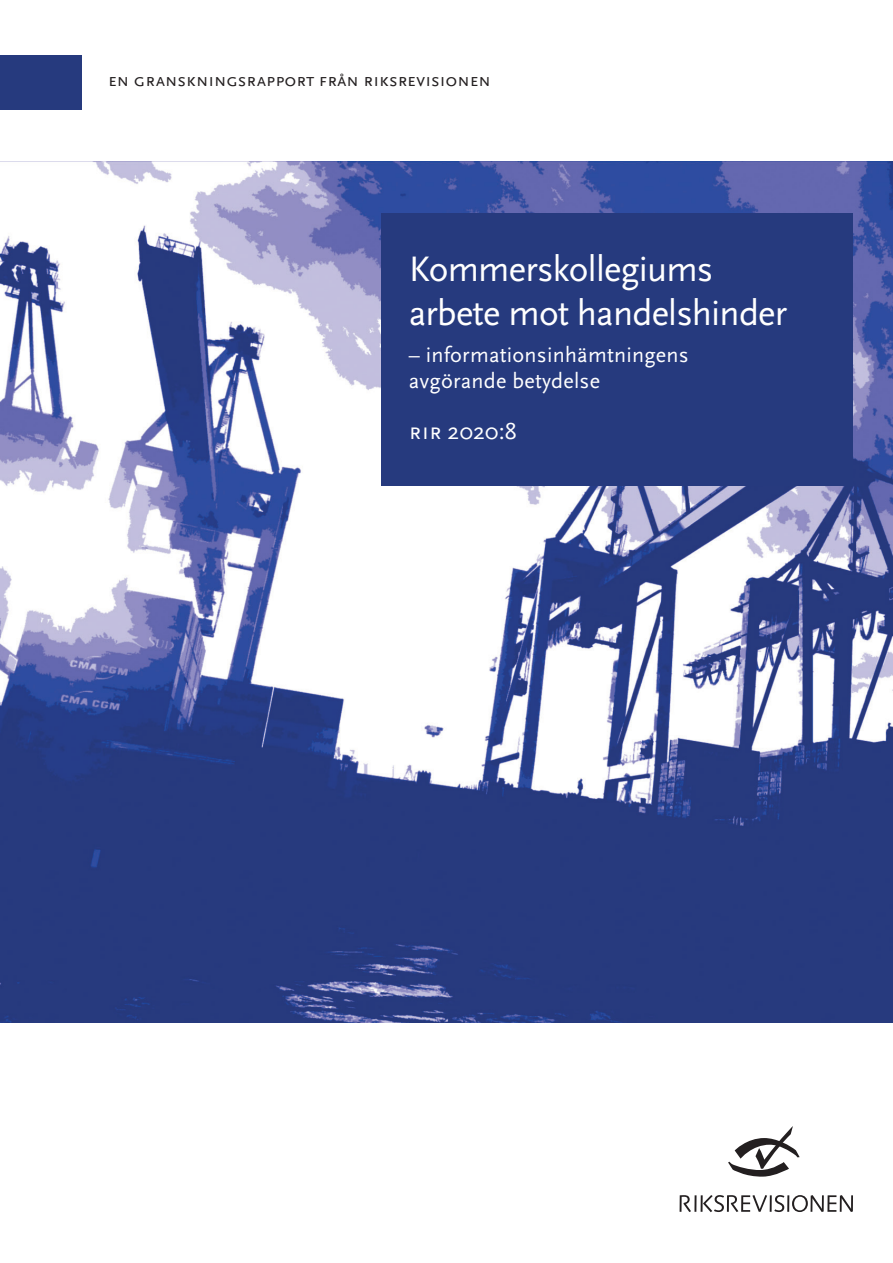
<style>
.page{position:relative;width:893px;height:1263px;background:#fff}
.page>*{position:absolute;margin:0;border:0;box-sizing:border-box;transform-origin:0 0}
.t1{font:36.9px/44.4px "Scala Sans Pro";letter-spacing:-.02em;color:#fff}
.t2{font:24px "Scala Sans Pro";color:#fff}
.t3{font:22.2px/26.5px "Scala Sans Pro";letter-spacing:.01em;color:#fff}
.t4{font:18.45px "Scala Sans Caps";color:#231f20}
</style>
<div class="page">
<svg style="left:680px;top:1195px;width:173px;height:17px"></svg>
<svg style="left:728px;top:1126px;width:72px;height:51px"></svg>
<div style="left:0;top:56px;width:82px;height:54px;background:#263a7e"></div>
<img style="left:0;top:161px;width:893px;height:862px">
<div style="left:381px;top:213px;width:472px;height:273px;background:#263a7e"></div>
<p class="t4" style="left:108px;top:70px;width:384px">en granskningsrapport från riksrevisionen</p>
<h1 class="t1" style="left:409px;top:246px;width:380px">Kommerskollegiums arbete mot handelshinder</h1>
<h1 class="t3" style="left:409px;top:341px;width:282px">– informationsinhämtningens avgörande betydelse</h1>
<h1 class="t2" style="left:409px;top:417px;width:109px">rir 2020:8</h1>
</div>
